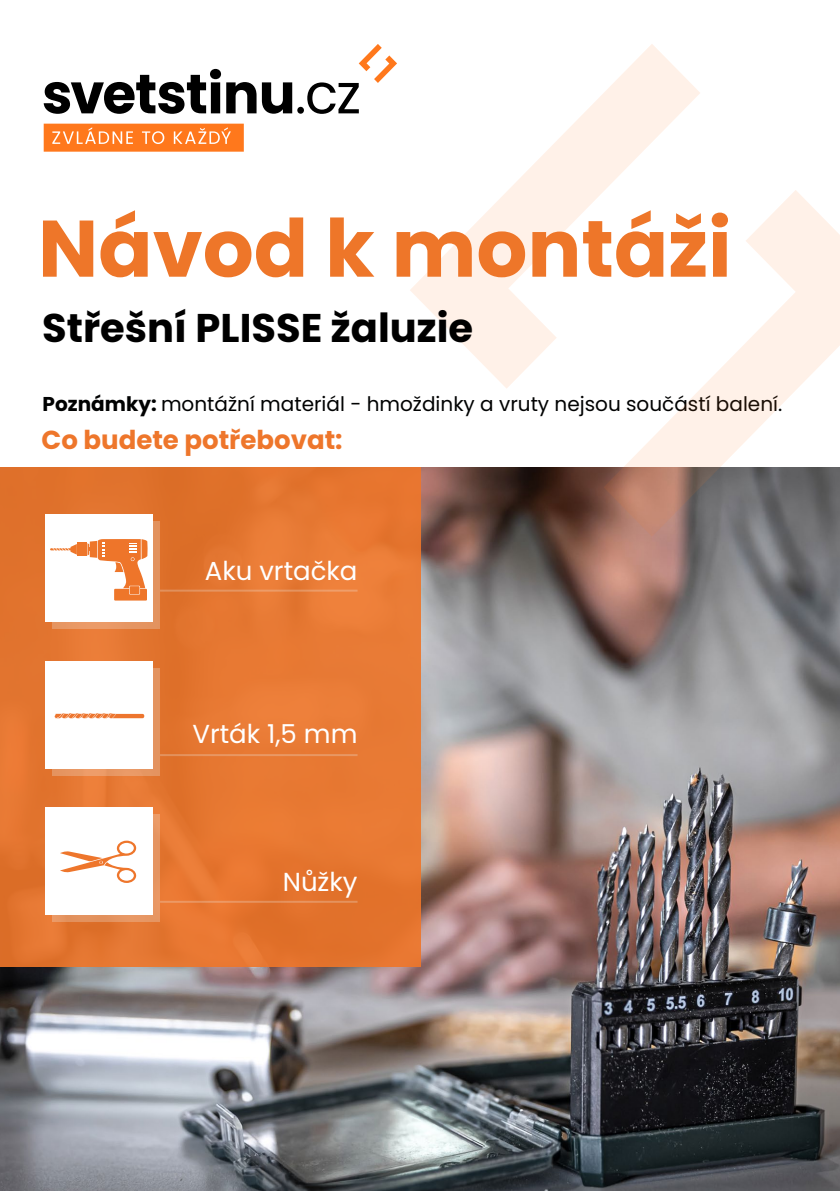
<style>
.page{position:relative;width:840px;height:1191px;background:#fff}
.page>*{position:absolute;margin:0;border:0;box-sizing:border-box;transform-origin:0 0}
.t1{font:700 80px "Poppins";color:#ee7629}
.t2{font:700 40px "Poppins";color:#000}
.t3{font:26px "Poppins";color:#fff}
.t4{font:700 26px "Poppins";color:#ee762b}
.t5{font:20px "Poppins";color:#010202}
.s1{font-weight:700}
</style>
<div class="page">
<img style="left:0;top:467px;width:839px;height:724px">
<div style="left:0;top:467px;width:420px;height:500px;background:#e67731"></div>
<hr style="left:160px;top:589px;width:197px;height:2px;background:#eff8fb">
<div style="left:52px;top:521px;width:108px;height:108px;background:#e3935f"></div>
<div style="left:45px;top:514px;width:108px;height:108px;background:#fff"></div>
<hr style="left:160px;top:754px;width:197px;height:2px;background:#eff8fb">
<svg style="left:52px;top:668px;width:108px;height:107px"></svg>
<div style="left:45px;top:661px;width:108px;height:107px;background:#fff"></div>
<svg style="left:54px;top:713px;width:90px;height:5px"></svg>
<hr style="left:160px;top:900px;width:197px;height:2px;background:#eff8fb">
<div style="left:52px;top:814px;width:108px;height:108px;background:#e59562"></div>
<div style="left:45px;top:807px;width:108px;height:108px;background:#fff"></div>
<svg style="left:60px;top:840px;width:77px;height:43px"></svg>
<svg style="left:410px;top:44px;width:290px;height:344px"></svg>
<svg style="left:603px;top:190px;width:236px;height:346px"></svg>
<svg style="left:44px;top:69px;width:212px;height:45px"></svg>
<svg style="left:262px;top:82px;width:30px;height:32px"></svg>
<div style="left:297px;top:107px;width:7px;height:7px;background:#000;border-radius:50%"></div>
<svg style="left:307px;top:44px;width:90px;height:70px"></svg>
<svg style="left:44px;top:124px;width:200px;height:28px;background:#ff8837"></svg>
<div style="left:114px;top:589px;width:33px;height:11px;background:#ee762a"></div>
<div style="left:77px;top:542px;width:10px;height:14px;background:#ee762a"></div>
<svg style="left:50px;top:544px;width:27px;height:10px"></svg>
<svg style="left:87px;top:539px;width:61px;height:49px"></svg>
<svg style="left:129px;top:586px;width:11px;height:8px"></svg>
<div style="left:130px;top:586px;width:9px;height:8px;background:#ee762a"></div>
<h1 class="t1" style="left:38px;top:202px;width:694px">Návod k montáži</h1>
<h2 class="t2" style="left:42px;top:305px;width:432px">Střešní PLISSE žaluzie</h2>
<p class="t5" style="left:43px;top:392px;width:740px"><span class="s1">Poznámky:</span> montážní materiál - hmoždinky a vruty nejsou součástí balení.</p>
<h3 class="t4" style="left:41px;top:425px;width:302px">Co budete potřebovat:</h3>
<h3 class="t3" style="left:205px;top:556px;width:154px">Aku vrtačka</h3>
<h3 class="t3" style="left:192px;top:719px;width:166px">Vrták 1,5 mm</h3>
<h3 class="t3" style="left:282px;top:867px;width:76px">Nůžky</h3>
</div>
